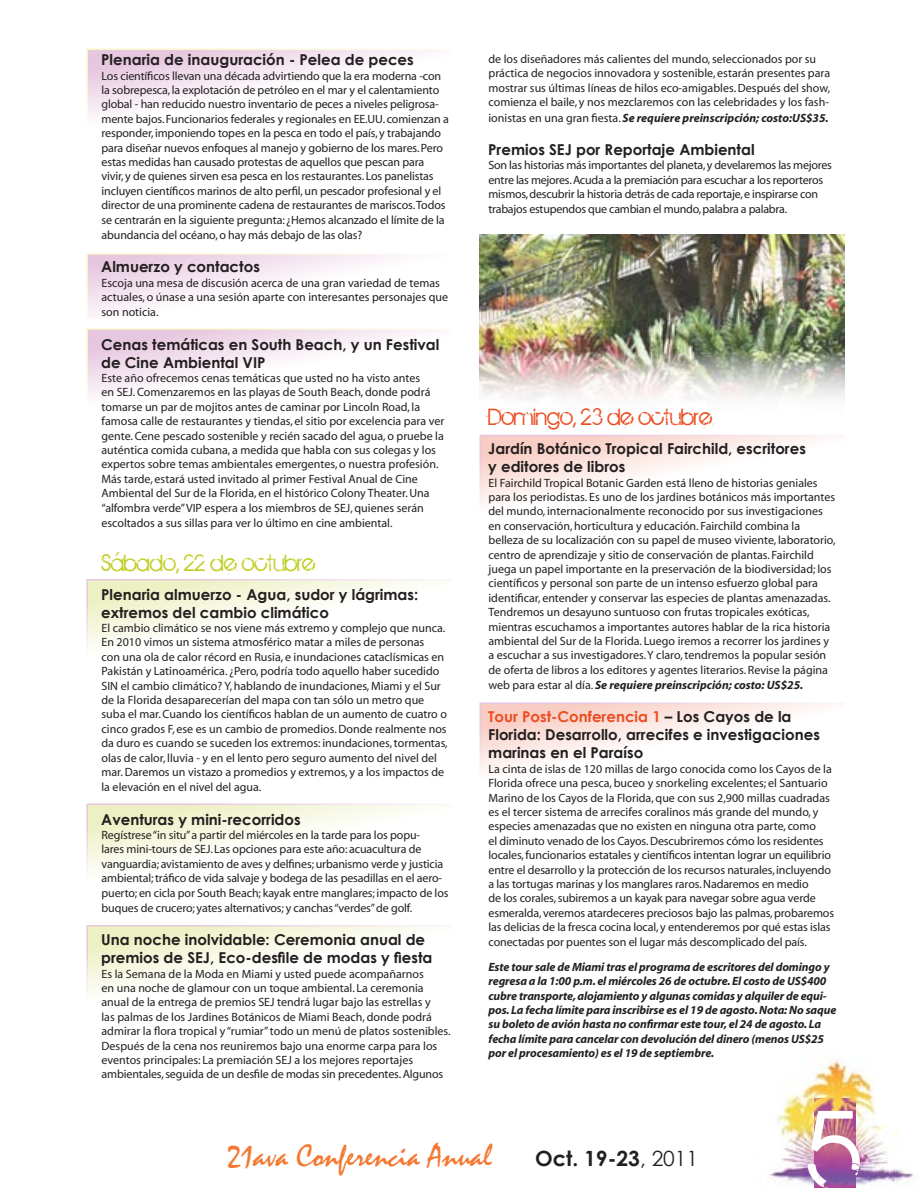
<style>
.page{position:relative;width:918px;height:1188px;background:#fff}
.page>*{position:absolute;margin:0;border:0;box-sizing:border-box;transform-origin:0 0}
.t1{font:120px "BIRTHOFAHERO";color:#fff}
.t2{font:32.7px "Mistral";color:#f37932}
.t3{font:25.5px "BIRTHOFAHERO";color:#eb4e23}
.t4{font:25.5px "BIRTHOFAHERO";color:#c1ce23}
.t5{font:700 21px "Century Gothic";color:#231f20}
.t6{font:700 15px/18px "Century Gothic";color:#231f20}
.t7{font:12px/14.5px "Myriad";color:#231f20}
.t8{font:italic 700 12px/14.4px "Myriad";letter-spacing:-.01em;color:#231f20}
.t9{font:12px/14.7px "Myriad";letter-spacing:-.02em;color:#231f20}
.s1{font-weight:700;font-style:italic}
.s2{color:#eb4e23}
.s3{font-weight:400}
</style>
<div class="page">
<img style="left:769px;top:1057px;width:145px;height:131px">
<img style="left:814px;top:1098px;width:41px;height:90px">
<img style="left:479px;top:235px;width:366px;height:167px">
<svg style="left:86px;top:49px;width:349px;height:68px"></svg>
<svg style="left:86px;top:328px;width:347px;height:69px"></svg>
<svg style="left:86px;top:579px;width:355px;height:70px"></svg>
<svg style="left:86px;top:804px;width:352px;height:69px"></svg>
<svg style="left:86px;top:925px;width:354px;height:70px"></svg>
<svg style="left:480px;top:435px;width:352px;height:69px"></svg>
<svg style="left:480px;top:703px;width:351px;height:69px"></svg>
<svg style="left:86px;top:253px;width:318px;height:64px"></svg>
<p class="t6" style="left:101px;top:50px;width:314px">Plenaria de inauguración - Pelea de peces</p>
<p class="t7" style="left:102px;top:69px;width:349px">Los científicos llevan una década advirtiendo que la era moderna -con la sobrepesca, la explotación de petróleo en el mar y el calentamiento global - han reducido nuestro inventario de peces a niveles peligrosa&shy;mente bajos. Funcionarios federales y regionales en EE.UU. comienzan a responder, imponiendo topes en la pesca en todo el país, y trabajando para diseñar nuevos enfoques al manejo y gobierno de los mares. Pero estas medidas han causado protestas de aquellos que pescan para vivir, y de quienes sirven esa pesca en los restaurantes. Los panelistas incluyen científicos marinos de alto perfil, un pescador profesional y el director de una prominente cadena de restaurantes de mariscos. Todos se centrarán en la siguiente pregunta: ¿Hemos alcanzado el límite de la abundancia del océano, o hay más debajo de las olas?</p>
<p class="t6" style="left:101px;top:257px;width:160px">Almuerzo y contactos</p>
<p class="t7" style="left:102px;top:276px;width:348px">Escoja una mesa de discusión acerca de una gran variedad de temas actuales, o únase a una sesión aparte con interesantes personajes que son noticia.</p>
<p class="t6" style="left:101px;top:335px;width:340px">Cenas temáticas en South Beach, y un Festival de Cine Ambiental VIP</p>
<p class="t7" style="left:102px;top:371px;width:344px">Este año ofrecemos cenas temáticas que usted no ha visto antes<br>en SEJ. Comenzaremos en las playas de South Beach, donde podrá tomarse un par de mojitos antes de caminar por Lincoln Road, la famosa calle de restaurantes y tiendas, el sitio por excelencia para ver gente. Cene pescado sostenible y recién sacado del agua, o pruebe la auténtica comida cubana, a medida que habla con sus colegas y los expertos sobre temas ambientales emergentes, o nuestra profesión.<br>Más tarde, estará usted invitado al primer Festival Anual de Cine Ambiental del Sur de la Florida, en el histórico Colony Theater. Una “alfombra verde” VIP espera a los miembros de SEJ, quienes serán escoltados a sus sillas para ver lo último en cine ambiental.</p>
<h3 class="t4" style="left:102px;top:549px;width:215px">Sábado, 22 de octubre</h3>
<p class="t6" style="left:101px;top:585px;width:319px">Plenaria almuerzo - Agua, sudor y lágrimas: extremos del cambio climático</p>
<p class="t7" style="left:102px;top:621px;width:348px">El cambio climático se nos viene más extremo y complejo que nunca.<br>En 2010 vimos un sistema atmosférico matar a miles de personas<br>con una ola de calor récord en Rusia, e inundaciones cataclísmicas en Pakistán y Latinoamérica. ¿Pero, podría todo aquello haber sucedido SIN el cambio climático? Y, hablando de inundaciones, Miami y el Sur de la Florida desaparecerían del mapa con tan sólo un metro que suba el mar. Cuando los científicos hablan de un aumento de cuatro o cinco grados F, ese es un cambio de promedios. Donde realmente nos da duro es cuando se suceden los extremos: inundaciones, tormentas, olas de calor, lluvia - y en el lento pero seguro aumento del nivel del mar. Daremos un vistazo a promedios y extremos, y a los impactos de la elevación en el nivel del agua.</p>
<p class="t6" style="left:101px;top:810px;width:201px">Aventuras y mini-recorridos</p>
<p class="t7" style="left:102px;top:828px;width:349px">Regístrese “in situ” a partir del miércoles en la tarde para los popu-<br>lares mini-tours de SEJ. Las opciones para este año: acuacultura de vanguardia; avistamiento de aves y delfines; urbanismo verde y justicia ambiental; tráfico de vida salvaje y bodega de las pesadillas en el aero&shy;puerto; en cicla por South Beach; kayak entre manglares; impacto de los buques de crucero; yates alternativos; y canchas “verdes” de golf.</p>
<p class="t6" style="left:101px;top:930px;width:333px">Una noche inolvidable: Ceremonia anual de premios de SEJ, Eco-desfile de modas y fiesta</p>
<p class="t7" style="left:102px;top:967px;width:351px">Es la Semana de la Moda en Miami y usted puede acompañarnos<br>en una noche de glamour con un toque ambiental. La ceremonia anual de la entrega de premios SEJ tendrá lugar bajo las estrellas y<br>las palmas de los Jardines Botánicos de Miami Beach, donde podrá admirar la flora tropical y “rumiar” todo un menú de platos sostenibles.<br>Después de la cena nos reuniremos bajo una enorme carpa para los eventos principales: La premiación SEJ a los mejores reportajes ambientales, seguida de un desfile de modas sin precedentes. Algunos</p>
<p class="t7" style="left:489px;top:52px;width:343px">de los diseñadores más calientes del mundo, seleccionados por su práctica de negocios innovadora y sostenible, estarán presentes para mostrar sus últimas líneas de hilos eco-amigables. Después del show, comienza el baile, y nos mezclaremos con las celebridades y los fash&shy;ionistas en una gran fiesta. <span class="s1">Se requiere preinscripción; costo:US$35.</span></p>
<p class="t6" style="left:488px;top:140px;width:268px">Premios SEJ por Reportaje Ambiental</p>
<p class="t9" style="left:489px;top:158px;width:345px">Son las historias más importantes del planeta, y develaremos las mejores entre las mejores. Acuda a la premiación para escuchar a los reporteros mismos, descubrir la historia detrás de cada reportaje, e inspirarse con trabajos estupendos que cambian el mundo, palabra a palabra.</p>
<h3 class="t3" style="left:489px;top:403px;width:225px">Domingo, 23 de octubre</h3>
<p class="t6" style="left:488px;top:439px;width:319px">Jardín Botánico Tropical Fairchild, escritores y editores de libros</p>
<p class="t7" style="left:489px;top:476px;width:349px">El Fairchild Tropical Botanic Garden está lleno de historias geniales para los periodistas. Es uno de los jardines botánicos más importantes del mundo, internacionalmente reconocido por sus investigaciones en conservación, horticultura y educación. Fairchild combina la belleza de su localización con su papel de museo viviente, laboratorio, centro de aprendizaje y sitio de conservación de plantas. Fairchild juega un papel importante en la preservación de la biodiversidad; los científicos y personal son parte de un intenso esfuerzo global para identificar, entender y conservar las especies de plantas amenazadas.<br>Tendremos un desayuno suntuoso con frutas tropicales exóticas, mientras escuchamos a importantes autores hablar de la rica historia ambiental del Sur de la Florida. Luego iremos a recorrer los jardines y a escuchar a sus investigadores. Y claro, tendremos la popular sesión de oferta de libros a los editores y agentes literarios. Revise la página web para estar al día. <span class="s1">Se requiere preinscripción; costo: US$25.</span></p>
<p class="t6" style="left:488px;top:708px;width:333px"><span class="s2">Tour Post-Conferencia 1</span> – Los Cayos de la<br>Florida: Desarrollo, arrecifes e investigaciones marinas en el Paraíso</p>
<p class="t7" style="left:489px;top:762px;width:347px">La cinta de islas de 120 millas de largo conocida como los Cayos de la Florida ofrece una pesca, buceo y snorkeling excelentes; el Santuario Marino de los Cayos de la Florida, que con sus 2,900 millas cuadradas es el tercer sistema de arrecifes coralinos más grande del mundo, y especies amenazadas que no existen en ninguna otra parte, como<br>el diminuto venado de los Cayos. Descubriremos cómo los residentes locales, funcionarios estatales y científicos intentan lograr un equilibrio entre el desarrollo y la protección de los recursos naturales, incluyendo a las tortugas marinas y los manglares raros. Nadaremos en medio<br>de los corales, subiremos a un kayak para navegar sobre agua verde esmeralda, veremos atardeceres preciosos bajo las palmas, probaremos las delicias de la fresca cocina local, y entenderemos por qué estas islas conectadas por puentes son el lugar más descomplicado del país.</p>
<p class="t8" style="left:489px;top:960px;width:349px">Este tour sale de Miami tras el programa de escritores del domingo y regresa a la 1:00 p.m. el miércoles 26 de octubre. El costo de US$400 cubre transporte, alojamiento y algunas comidas y alquiler de equi&shy;pos. La fecha límite para inscribirse es el 19 de agosto. Nota: No saque su boleto de avión hasta no confirmar este tour, el 24 de agosto. La fecha límite para cancelar con devolución del dinero (menos US$25 por el procesamiento) es el 19 de septiembre.</p>
<h2 class="t2" style="left:228px;top:1138px;width:266px">21ava Conferencia Anual</h2>
<h3 class="t5" style="left:535px;top:1145px;width:165px">Oct. 19-23<span class="s3">, 2011</span></h3>
<h1 class="t1" style="left:808px;top:1085px;width:53px">5</h1>
</div>
